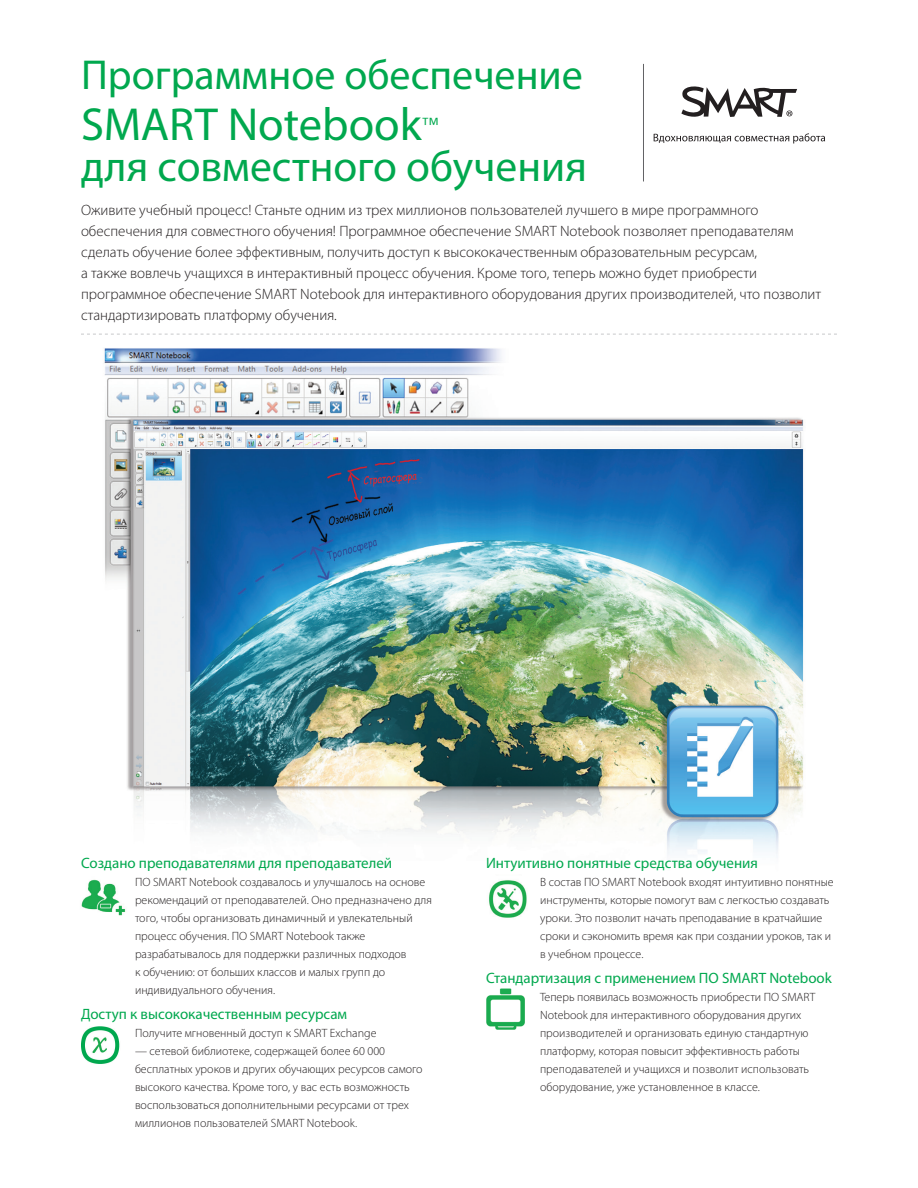
<style>
.page{position:relative;width:918px;height:1188px;background:#fff}
.page>*{position:absolute;margin:0;border:0;box-sizing:border-box;transform-origin:0 0}
.t1{font:46.5px "Myriad Pro";color:#00a84e}
.t2{font:43.5px "Myriad Pro";color:#00a84e}
.t3{font:42px "Myriad Pro";color:#00a84e}
.t4{font:300 17.55px "Frutiger LT Std";color:#00a84e}
.t5{font:300 15px/21px "Myriad Pro";color:#231f20}
.t6{font:15px "Myriad Pro";color:#00a84e}
.t7{font:300 12px/18px "Myriad Pro";color:#231f20}
</style>
<div class="page">
<img style="left:81px;top:333px;width:756px;height:522px">
<img style="left:81px;top:1026px;width:39px;height:38px">
<img style="left:486px;top:988px;width:39px;height:42px">
<img style="left:81px;top:879px;width:45px;height:37px">
<img style="left:489px;top:880px;width:38px;height:38px">
<svg style="left:681px;top:86px;width:116px;height:31px"></svg>
<svg style="left:654px;top:133px;width:171px;height:11px"></svg>
<hr style="left:643px;top:64px;width:1px;height:117px;background:#636366">
<svg style="left:81px;top:334px;width:756px;height:1px"></svg>
<p class="t3" style="left:81px;top:49px;width:503px">Программное обеспечение</p>
<p class="t1" style="left:81px;top:96px;width:342px">SMART Notebook</p>
<p class="t4" style="left:422px;top:114px;width:19px">™</p>
<p class="t2" style="left:81px;top:139px;width:507px">для совместного обучения</p>
<p class="t5" style="left:81px;top:199px;width:742px">Оживите учебный процесс! Станьте одним из трех миллионов пользователей лучшего в мире программного обеспечения для совместного обучения! Программное обеспечение SMART Notebook позволяет преподавателям сделать обучение более эффективным, получить доступ к высококачественным образовательным ресурсам,<br>а также вовлечь учащихся в интерактивный процесс обучения. Кроме того, теперь можно будет приобрести программное обеспечение SMART Notebook для интерактивного оборудования других производителей, что позволит стандартизировать платформу обучения.</p>
<p class="t6" style="left:81px;top:853px;width:313px">Создано преподавателями для преподавателей</p>
<p class="t7" style="left:135px;top:873px;width:298px">ПО SMART Notebook создавалось и улучшалось на основе рекомендаций от преподавателей. Оно предназначено для того, чтобы организовать динамичный и увлекательный процесс обучения. ПО SMART Notebook также разрабатывалось для поддержки различных подходов<br>к обучению: от больших классов и малых групп до индивидуального обучения.</p>
<p class="t6" style="left:81px;top:1005px;width:268px">Доступ к высококачественным ресурсам</p>
<p class="t7" style="left:135px;top:1024px;width:243px">Получите мгновенный доступ к SMART Exchange</p>
<p class="t7" style="left:135px;top:1042px;width:289px">— сетевой библиотеке, содержащей более 60 000 бесплатных уроков и других обучающих ресурсов самого высокого качества. Кроме того, у вас есть возможность воспользоваться дополнительными ресурсами от трех миллионов пользователей SMART Notebook.</p>
<p class="t6" style="left:486px;top:853px;width:274px">Интуитивно понятные средства обучения</p>
<p class="t7" style="left:540px;top:873px;width:295px">В состав ПО SMART Notebook входят интуитивно понятные инструменты, которые помогут вам с легкостью создавать уроки. Это позволит начать преподавание в кратчайшие сроки и сэкономить время как при создании уроков, так и в учебном процессе.</p>
<p class="t6" style="left:486px;top:969px;width:347px">Стандартизация с применением ПО SMART Notebook</p>
<p class="t7" style="left:540px;top:988px;width:277px">Теперь появилась возможность приобрести ПО SMART Notebook для интерактивного оборудования других производителей и организовать единую стандартную платформу, которая повысит эффективность работы преподавателей и учащихся и позволит использовать оборудование, уже установленное в классе.</p>
</div>
